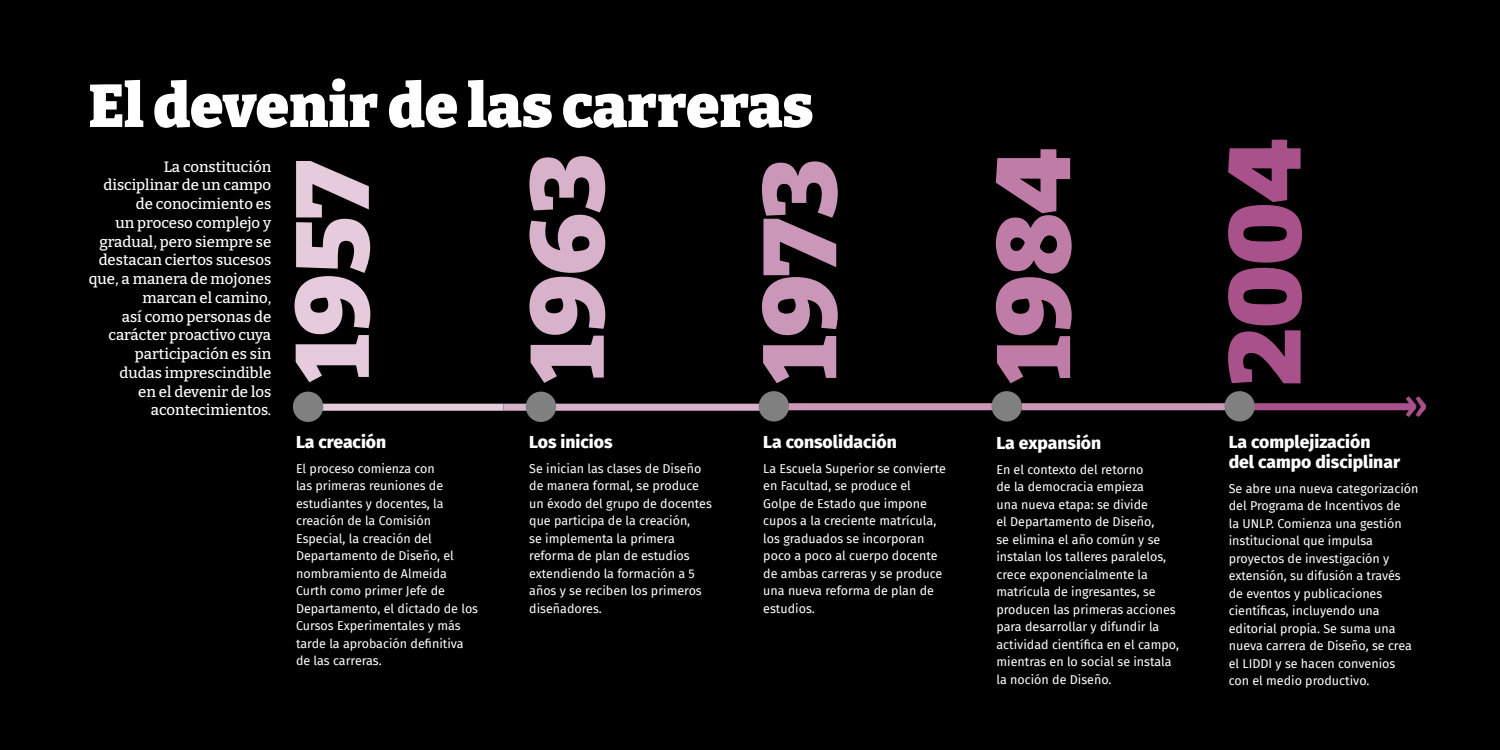
<style>
.page{position:relative;width:1500px;height:750px;background:#000}
.page>*{position:absolute;margin:0;border:0;box-sizing:border-box;transform-origin:0 0}
.t1{font:900 102.5px "Bitter";color:#e5cbdc}
.t2{font:900 102.5px "Bitter";color:#d8b1ca}
.t3{font:900 102.5px "Bitter";color:#cb97b9}
.t4{font:900 102.5px "Bitter";color:#be7ca7}
.t5{font:900 100px "Bitter";color:#a8518a}
.t6{font:900 60px "Bitter";color:#fff}
.t7{font:500 39.62px "Fira Sans";color:#a8518a}
.t8{font:800 17.5px/20px "Fira Sans";color:#fff}
.t9{font:500 15px/18.8px "Bitter";color:#fff;text-align:right}
.t10{font:12.5px/17.5px "Fira Sans";color:#fff}
</style>
<div class="page">
<div style="left:298px;top:404px;width:206px;height:7px;background:#e5cbdc"></div>
<div style="left:293px;top:392px;width:30px;height:30px;background:#808080;border-radius:50%"></div>
<div style="left:504px;top:404px;width:273px;height:7px;background:#d8b1ca"></div>
<div style="left:526px;top:392px;width:30px;height:30px;background:#808080;border-radius:50%"></div>
<div style="left:774px;top:403px;width:247px;height:7px;background:#cb97b9"></div>
<div style="left:759px;top:391px;width:30px;height:30px;background:#808080;border-radius:50%"></div>
<div style="left:1022px;top:403px;width:206px;height:7px;background:#cb97b9"></div>
<div style="left:992px;top:391px;width:30px;height:30px;background:#808080;border-radius:50%"></div>
<div style="left:1229px;top:403px;width:182px;height:7px;background:#a8518a"></div>
<div style="left:1224px;top:391px;width:31px;height:30px;background:#808080;border-radius:50%"></div>
<h3 class="t6" style="left:89px;top:68px;width:726px">El devenir de las carreras</h3>
<p class="t9" style="left:89px;top:157px;width:184px">La constitución disciplinar de un campo de conocimiento es<br>un proceso complejo y gradual, pero siempre se destacan ciertos sucesos que, a manera de mojones marcan el camino,<br>así como personas de carácter proactivo cuya participación es sin dudas imprescindible<br>en el devenir de los acontecimientos.</p>
<h1 class="t1" style="left:268px;top:382px;width:223px;rotate:-90deg">1957</h1>
<h1 class="t2" style="left:503px;top:383px;width:230px;rotate:-90deg">1963</h1>
<h3 class="t8" style="left:296px;top:431px;width:92px">La creación</h3>
<p class="t10" style="left:296px;top:459px;width:184px">El proceso comienza con<br>las primeras reuniones de estudiantes y docentes, la creación de la Comisión<br>Especial, la creación del<br>Departamento de Diseño, el nombramiento de Almeida<br>Curth como primer Jefe de<br>Departamento, el dictado de los<br>Cursos Experimentales y más tarde la aprobación definitiva de las carreras.</p>
<h3 class="t8" style="left:529px;top:431px;width:85px">Los inicios</h3>
<p class="t10" style="left:529px;top:459px;width:184px">Se inician las clases de Diseño de manera formal, se produce un éxodo del grupo de docentes que participa de la creación,<br>se implementa la primera reforma de plan de estudios extendiendo la formación a 5 años y se reciben los primeros diseñadores.</p>
<h1 class="t3" style="left:735px;top:383px;width:225px;rotate:-90deg">1973</h1>
<h3 class="t8" style="left:763px;top:431px;width:135px">La consolidación</h3>
<p class="t10" style="left:763px;top:459px;width:184px">La Escuela Superior se convierte en Facultad, se produce el<br>Golpe de Estado que impone cupos a la creciente matrícula, los graduados se incorporan poco a poco al cuerpo docente de ambas carreras y se produce una nueva reforma de plan de estudios.</p>
<h1 class="t4" style="left:969px;top:383px;width:236px;rotate:-90deg">1984</h1>
<h2 class="t5" style="left:1202px;top:386px;width:249px;rotate:-90deg">2004</h2>
<h3 class="t7" style="left:1404px;top:373px;width:25px">»</h3>
<h3 class="t8" style="left:996px;top:431px;width:106px">La expansión</h3>
<p class="t10" style="left:996px;top:460px;width:184px">En el contexto del retorno<br>de la democracia empieza<br>una nueva etapa: se divide<br>el Departamento de Diseño,<br>se elimina el año común y se instalan los talleres paralelos, crece exponencialmente la matrícula de ingresantes, se producen las primeras acciones para desarrollar y difundir la actividad científica en el campo, mientras en lo social se instala la noción de Diseño.</p>
<h3 class="t8" style="left:1229px;top:431px;width:173px">La complejización del campo disciplinar</h3>
<p class="t10" style="left:1229px;top:479px;width:191px">Se abre una nueva categorización del Programa de Incentivos de<br>la UNLP. Comienza una gestión institucional que impulsa proyectos de investigación y extensión, su difusión a través<br>de eventos y publicaciones científicas, incluyendo una editorial propia. Se suma una nueva carrera de Diseño, se crea el LIDDI y se hacen convenios con el medio productivo.</p>
</div>
